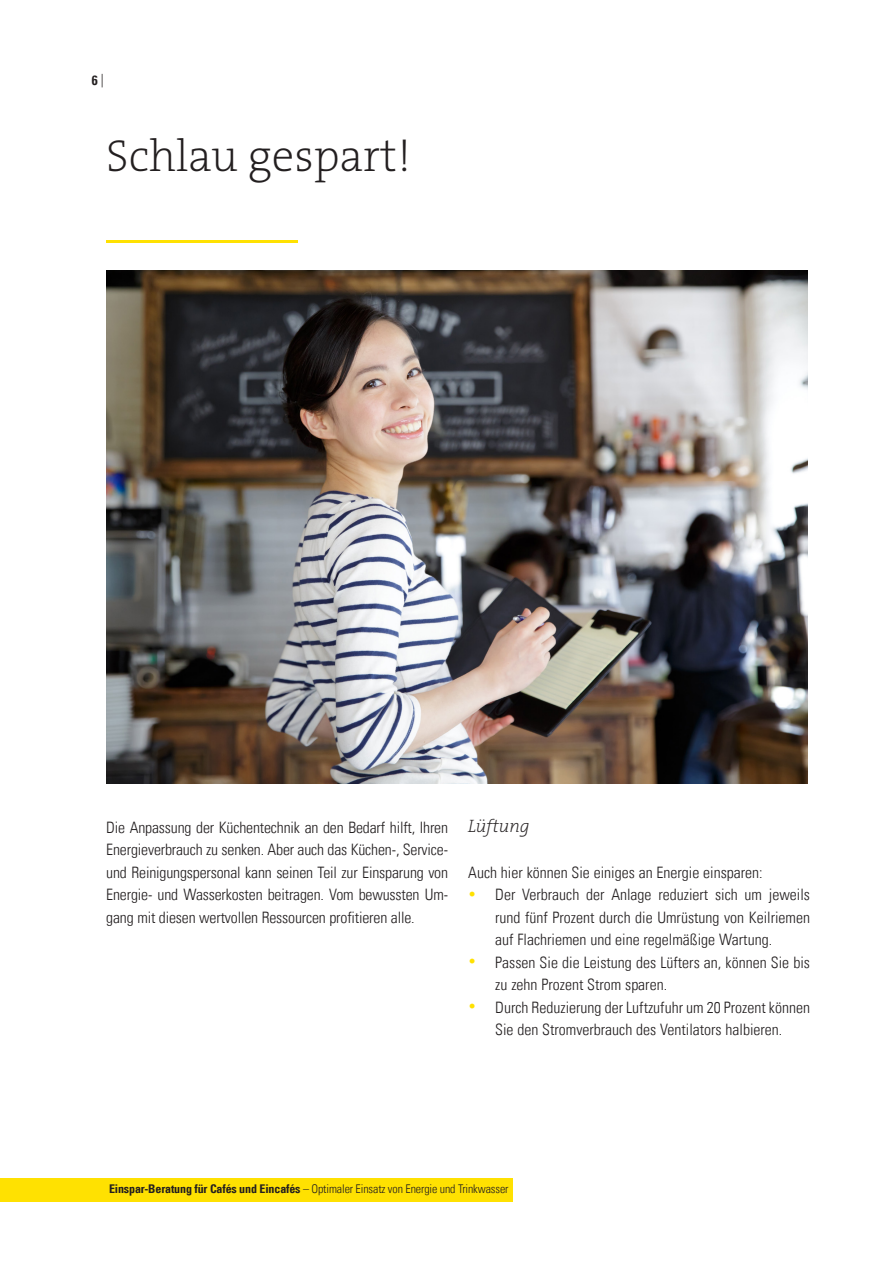
<style>
.page{position:relative;width:893px;height:1263px;background:#fff}
.page>*{position:absolute;margin:0;border:0;box-sizing:border-box;transform-origin:0 0}
.t1{font:45px "The Serif HP2 Ex Lig";color:#231f20}
.t2{font:18px "The Serif HP2 Ex Lig IT";color:#231f20}
.t3{font:300 condensed 15.75px/22.5px "Univers LT";color:#231f20;text-align:justify}
.t4{font:700 condensed 13.5px "Univers LT";color:#231f20}
.t5{font:300 condensed 12px "Univers LT";letter-spacing:-.01em;color:#231f20}
.s1{font-weight:300}
.s2{font-size:13.5px;color:#ffe101}
.s3{font-weight:700}
</style>
<div class="page">
<div style="left:0;top:1178px;width:513px;height:24px;background:#ffe101"></div>
<hr style="left:106px;top:241px;width:192px;height:2px;background:#ffe101">
<img style="left:106px;top:271px;width:702px;height:512px">
<p class="t4" style="left:92px;top:72px;width:14px">6<span class="s1">|</span></p>
<h1 class="t1" style="left:106px;top:127px;width:306px">Schlau gespart!</h1>
<p class="t3" style="left:106px;top:816px;width:343px">Die Anpassung der Küchentechnik an den Bedarf hilft, Ihren Energieverbrauch zu senken. Aber auch das Küchen-, Service&shy;und Reinigungspersonal kann seinen Teil zur Einsparung von Energie- und Wasserkosten beitragen. Vom bewussten Um&shy;gang mit diesen wertvollen Ressourcen profitieren alle.</p>
<p class="t2" style="left:468px;top:814px;width:63px">Lüftung</p>
<p class="t3" style="left:468px;top:861px;width:296px">Auch hier können Sie einiges an Energie einsparen:</p>
<p class="t3" style="left:495px;top:883px;width:316px;text-indent:-27px"><span class="s2">•</span> Der Verbrauch der Anlage reduziert sich um jeweils rund fünf Prozent durch die Umrüstung von Keilriemen auf Flachriemen und eine regelmäßige Wartung.</p>
<p class="t3" style="left:495px;top:951px;width:316px;text-indent:-27px"><span class="s2">•</span> Passen Sie die Leistung des Lüfters an, können Sie bis zu zehn Prozent Strom sparen.</p>
<p class="t3" style="left:468px;top:996px;width:343px;text-align:center"><span class="s2">•</span> Durch Reduzierung der Luftzufuhr um 20 Prozent können<br>Sie den Stromverbrauch des Ventilators halbieren.</p>
<p class="t5" style="left:109px;top:1182px;width:401px"><span class="s3">Einspar-Beratung für Cafés und Eincafés</span> – Optimaler Einsatz von Energie und Trinkwasser</p>
</div>
